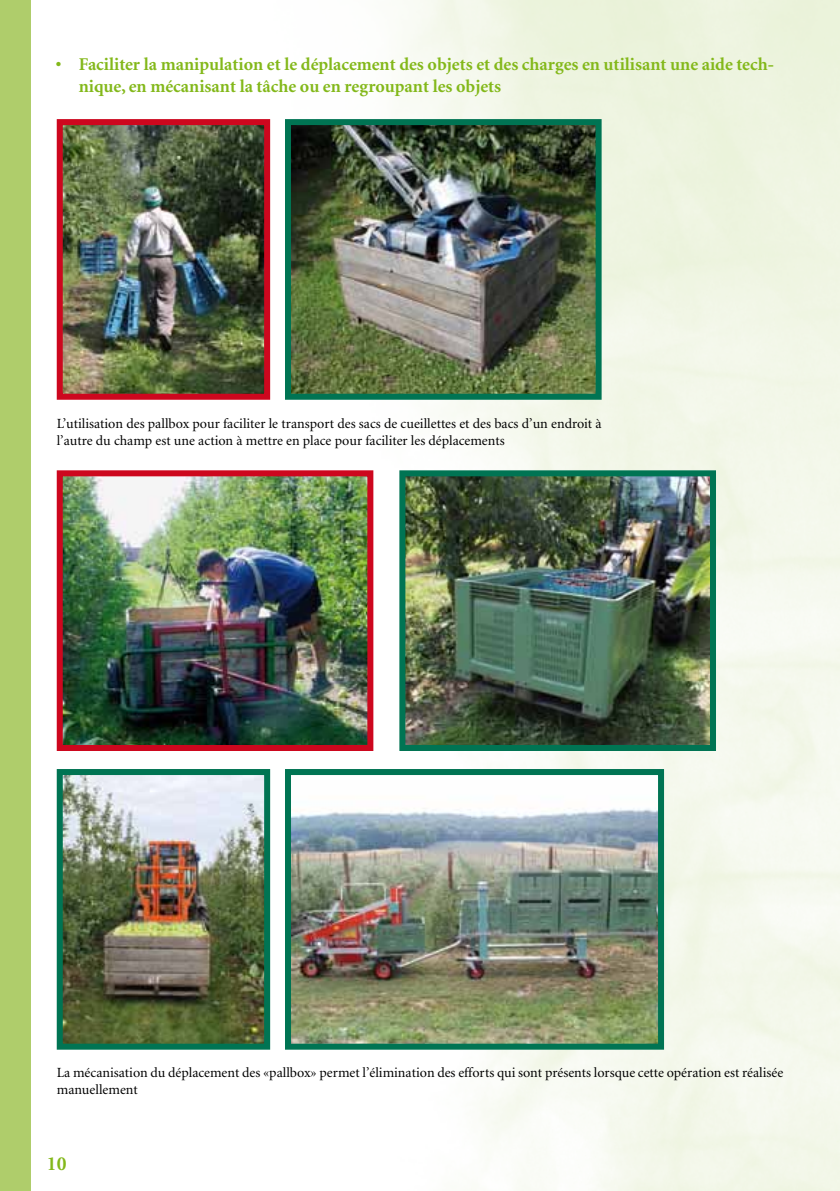
<style>
.page{position:relative;width:840px;height:1191px;background:#fff}
.page>*{position:absolute;margin:0;border:0;box-sizing:border-box;transform-origin:0 0}
.t1{font:700 20px "Minion";color:#83b81a}
.t2{font:700 18px/21.6px "Minion";color:#83b81a}
.t3{font:14px/16.8px "Minion";color:#000}
</style>
<div class="page">
<img style="left:171px;top:0;width:668px;height:1191px">
<div style="left:0;top:0;width:31px;height:1191px;background:#afcd6b"></div>
<img style="left:64px;top:126px;width:199px;height:267px">
<div style="left:57px;top:119px;width:213px;height:281px;border:6px solid #cd071e"></div>
<img style="left:64px;top:776px;width:199px;height:266px">
<div style="left:57px;top:769px;width:213px;height:280px;border:6px solid #007453"></div>
<img style="left:292px;top:126px;width:302px;height:267px">
<div style="left:285px;top:119px;width:316px;height:281px;border:6px solid #007453"></div>
<img style="left:292px;top:776px;width:364px;height:266px">
<div style="left:285px;top:769px;width:378px;height:280px;border:6px solid #007453"></div>
<img style="left:64px;top:477px;width:302px;height:267px">
<div style="left:57px;top:470px;width:316px;height:281px;border:6px solid #cd071e"></div>
<img style="left:406px;top:477px;width:302px;height:267px">
<div style="left:399px;top:470px;width:316px;height:281px;border:6px solid #007453"></div>
<p class="t2" style="left:79px;top:54px;width:696px;text-indent:-23px">• Faciliter la manipulation et le déplacement des objets et des charges en utilisant une aide tech&shy;nique, en mécanisant la tâche ou en regroupant les objets</p>
<p class="t3" style="left:57px;top:416px;width:546px">L’utilisation des pallbox pour faciliter le transport des sacs de cueillettes et des bacs d’un endroit à l’autre du champ est une action à mettre en place pour faciliter les déplacements</p>
<p class="t3" style="left:57px;top:1064px;width:727px">La mécanisation du déplacement des «pallbox» permet l’élimination des efforts qui sont présents lorsque cette opération est réalisée manuellement</p>
<h1 class="t1" style="left:47px;top:1153px;width:21px">10</h1>
</div>
